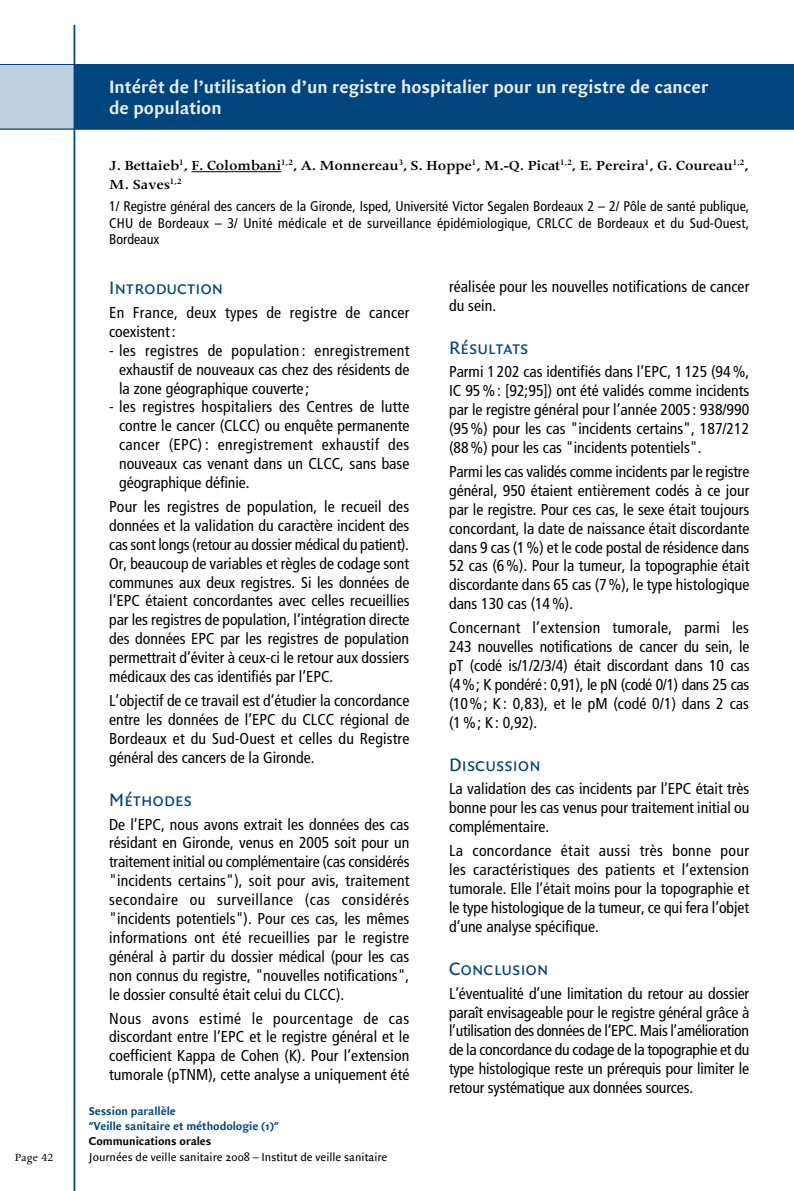
<style>
.page{position:relative;width:794px;height:1191px;background:#fff}
.page>*{position:absolute;margin:0;border:0;box-sizing:border-box;transform-origin:0 0}
.MenP_Titre1_Bandeau{font:700 19.25px/21px "Quadraat Sans";color:#e6ecf2}
.MenP_Titre2{font:19.25px "Quadraat Sans Caps";color:#00457d}
.MenP_Labeur{font:condensed 15.75px/18.9px "Frutiger LT Std";color:#000;text-align:justify}
.MenP_Labeur_Nv1_Tire{font:condensed 15.75px/18.9px "Frutiger LT Std";color:#000;text-align:justify}
.MenP_Participants{font:600 15.75px/18.9px "Apollo";letter-spacing:-.015em;color:#000}
.MenP_Labeur-2{font:condensed 15.75px/18.9px "Frutiger LT Std";letter-spacing:.02em;color:#000}
.MenP_Instituts{font:condensed 14px/16.8px "Frutiger LT Std";letter-spacing:.01em;color:#000;text-align:justify}
.t1{font:12.25px "Quadraat Sans";color:#000}
.Maq_RappelPartie_TDM{font:700 12.25px/14.7px "Quadraat Sans";color:#00457d}
.Maq_RappelPartie_TDM-2{font:700 12.25px "Quadraat Sans";color:#000}
.t2{font:12.25px "Apollo";color:#000}
</style>
<div class="page">
<hr style="left:191px;top:171px;width:90px;height:1px;background:#000">
<div style="left:0;top:64px;width:794px;height:65px;background:#00457d"></div>
<div style="left:0;top:64px;width:73px;height:64px;background:#bfd0de"></div>
<hr style="left:0;top:129px;width:794px;height:1px;background:#00457d">
<hr style="left:0;top:64px;width:794px;height:1px;background:#00457d">
<hr style="left:74px;top:25px;width:1px;height:1166px;background:#00457d">
<p class="MenP_Titre1_Bandeau" style="left:109px;top:76px;width:600px">Intérêt de l’utilisation d’un registre hospitalier pour un registre de cancer de population</p>
<p class="MenP_Participants" style="left:109px;top:156px;width:641px">J. Bettaieb<sup>1</sup>, F. Colombani<sup>1,2</sup>, A. Monnereau<sup>3</sup>, S. Hoppe<sup>1</sup>, M.-Q. Picat<sup>1,2</sup>, E. Pereira<sup>1</sup>, G. Coureau<sup>1,2</sup>,<br>M. Saves<sup>1,2</sup></p>
<p class="MenP_Instituts" style="left:109px;top:198px;width:641px">1/ Registre général des cancers de la Gironde, Isped, Université Victor Segalen Bordeaux 2 – 2/ Pôle de santé publique, CHU de Bordeaux – 3/ Unité médicale et de surveillance épidémiologique, CRLCC de Bordeaux et du Sud-Ouest, Bordeaux</p>
<p class="MenP_Titre2" style="left:109px;top:277px;width:116px">Introduction</p>
<p class="MenP_Labeur-2" style="left:109px;top:303px;width:302px">En France, deux types de registre de cancer coexistent:</p>
<p class="MenP_Labeur_Nv1_Tire" style="left:119px;top:341px;width:292px;text-indent:-10px">- les registres de population : enregistrement exhaustif de nouveaux cas chez des résidents de la zone géographique couverte ;</p>
<p class="MenP_Labeur_Nv1_Tire" style="left:119px;top:397px;width:292px;text-indent:-10px">- les registres hospitaliers des Centres de lutte contre le cancer (CLCC) ou enquête permanente cancer (EPC) : enregistrement exhaustif des nouveaux cas venant dans un CLCC, sans base géographique définie.</p>
<p class="MenP_Labeur" style="left:109px;top:497px;width:302px">Pour les registres de population, le recueil des données et la validation du caractère incident des cas sont longs (retour au dossier médical du patient).<br>Or, beaucoup de variables et règles de codage sont communes aux deux registres. Si les données de l’EPC étaient concordantes avec celles recueillies par les registres de population, l’intégration directe des données EPC par les registres de population permettrait d’éviter à ceux-ci le retour aux dossiers médicaux des cas identifiés par l’EPC.</p>
<p class="MenP_Labeur" style="left:109px;top:691px;width:302px">L’objectif de ce travail est d’étudier la concordance entre les données de l’EPC du CLCC régional de Bordeaux et du Sud-Ouest et celles du Registre général des cancers de la Gironde.</p>
<p class="MenP_Titre2" style="left:109px;top:788px;width:84px">Méthodes</p>
<p class="MenP_Labeur" style="left:109px;top:814px;width:302px">De l’EPC, nous avons extrait les données des cas résidant en Gironde, venus en 2005 soit pour un traitement initial ou complémentaire (cas considérés "incidents certains"), soit pour avis, traitement secondaire ou surveillance (cas considérés "incidents potentiels"). Pour ces cas, les mêmes informations ont été recueillies par le registre général à partir du dossier médical (pour les cas non connus du registre, "nouvelles notifications", le dossier consulté était celui du CLCC).</p>
<p class="MenP_Labeur" style="left:109px;top:1008px;width:302px">Nous avons estimé le pourcentage de cas discordant entre l’EPC et le registre général et le coefficient Kappa de Cohen (K). Pour l’extension tumorale (pTNM), cette analyse a uniquement été</p>
<p class="Maq_RappelPartie_TDM" style="left:89px;top:1104px;width:192px">Session parallèle<br>"Veille sanitaire et méthodologie (1)"</p>
<p class="Maq_RappelPartie_TDM-2" style="left:89px;top:1134px;width:124px">Communications orales</p>
<p class="t2" style="left:15px;top:1151px;width:40px">Page 42</p>
<p class="t1" style="left:89px;top:1150px;width:299px">Journées de veille sanitaire 2008 – Institut de veille sanitaire</p>
<p class="MenP_Labeur" style="left:449px;top:277px;width:302px">réalisée pour les nouvelles notifications de cancer du sein.</p>
<p class="MenP_Titre2" style="left:449px;top:336px;width:81px">Résultats</p>
<p class="MenP_Labeur" style="left:449px;top:362px;width:302px">Parmi 1 202 cas identifiés dans l’EPC, 1 125 (94%, IC 95%: [92;95]) ont été validés comme incidents par le registre général pour l’année 2005 : 938/990 (95%) pour les cas "incidents certains", 187/212 (88%) pour les cas "incidents potentiels".</p>
<p class="MenP_Labeur" style="left:449px;top:462px;width:302px">Parmi les cas validés comme incidents par le registre général, 950 étaient entièrement codés à ce jour par le registre. Pour ces cas, le sexe était toujours concordant, la date de naissance était discordante dans 9 cas (1%) et le code postal de résidence dans 52 cas (6%). Pour la tumeur, la topographie était discordante dans 65 cas (7%), le type histologique dans 130 cas (14%).</p>
<p class="MenP_Labeur" style="left:449px;top:618px;width:302px">Concernant l’extension tumorale, parmi les 243 nouvelles notifications de cancer du sein, le pT (codé is/1/2/3/4) était discordant dans 10 cas (4%; K pondéré: 0,91), le pN (codé 0/1) dans 25 cas (10%; K : 0,83), et le pM (codé 0/1) dans 2 cas (1%; K: 0,92).</p>
<p class="MenP_Titre2" style="left:449px;top:753px;width:93px">Discussion</p>
<p class="MenP_Labeur" style="left:449px;top:779px;width:302px">La validation des cas incidents par l’EPC était très bonne pour les cas venus pour traitement initial ou complémentaire.</p>
<p class="MenP_Labeur" style="left:449px;top:841px;width:302px">La concordance était aussi très bonne pour les caractéristiques des patients et l’extension tumorale. Elle l’était moins pour la topographie et le type histologique de la tumeur, ce qui fera l’objet d’une analyse spécifique.</p>
<p class="MenP_Titre2" style="left:449px;top:957px;width:101px">Conclusion</p>
<p class="MenP_Labeur" style="left:449px;top:983px;width:302px">L’éventualité d’une limitation du retour au dossier paraît envisageable pour le registre général grâce à l’utilisation des données de l’EPC. Mais l’amélioration de la concordance du codage de la topographie et du type histologique reste un prérequis pour limiter le retour systématique aux données sources.</p>
</div>
